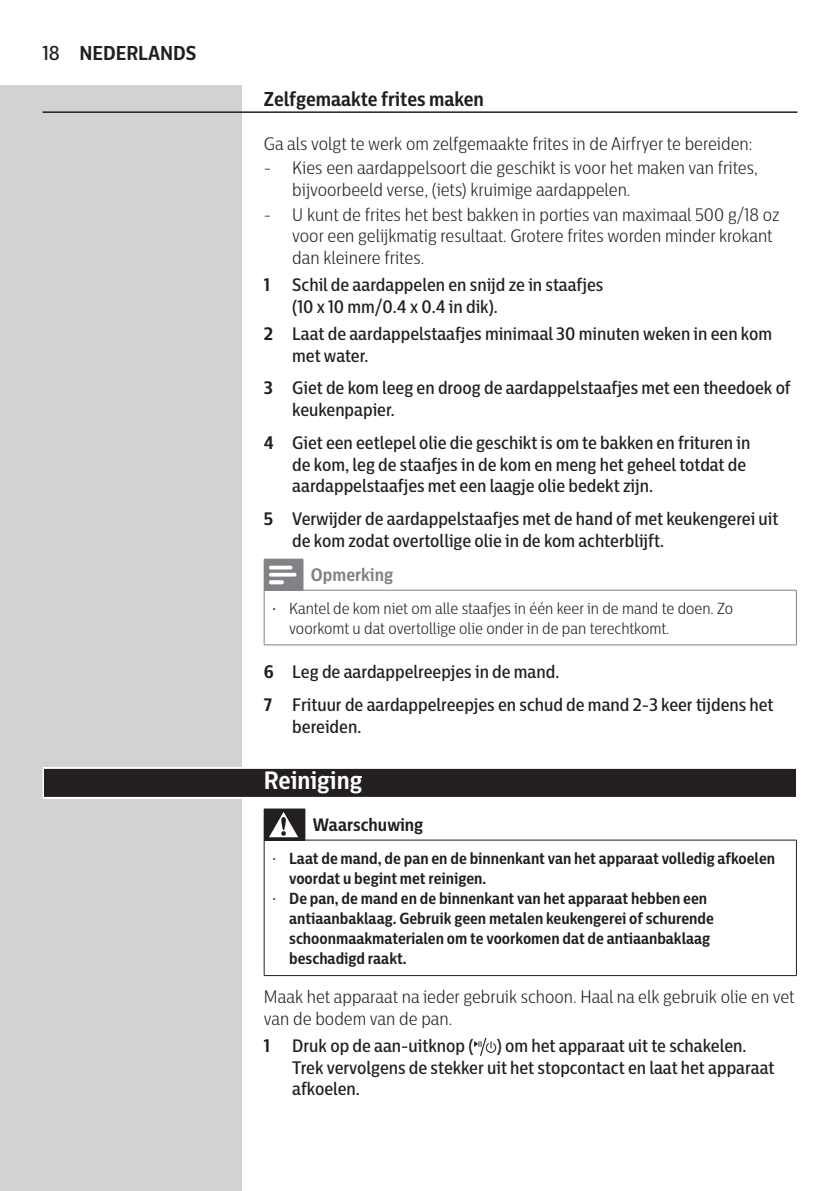
<style>
.page{position:relative;width:840px;height:1191px;background:#fff}
.page>*{position:absolute;margin:0;border:0;box-sizing:border-box;transform-origin:0 0}
.t1{font:700 25px "Centrale Sans Cnd";color:#fff}
.t2{font:700 20px "Centrale Sans Cnd";color:#231f20}
.t3{font:500 18px/21.6px "Centrale Sans Cnd";color:#231f20}
.t4{font:300 18px/21.6px "Centrale Sans Cnd";color:#231f20}
.t5{font:700 18px "Centrale Sans Cnd";color:#231f20}
.t6{font:700 18px "Centrale Sans Cnd";color:#808285}
.t7{font:700 16px/20px "Centrale Sans Cnd";color:#231f20}
.t8{font:300 16px/19.2px "Centrale Sans Cnd";color:#231f20}
.s1{font-weight:500}
.s2{font-weight:700}
.s3{font-size:14.2px}
.s4{font-weight:300;font-size:14.2px}
</style>
<div class="page">
<div style="left:0;top:85px;width:241px;height:1106px;background:#d1d2d4"></div>
<hr style="left:43px;top:111px;width:754px;height:2px;background:#231f20">
<svg style="left:43px;top:767px;width:753px;height:32px"></svg>
<div style="left:44px;top:769px;width:751px;height:28px;background:#231f20"></div>
<div style="left:264px;top:559px;width:39px;height:31px;background:#808285"></div>
<hr style="left:795px;top:590px;width:1px;height:54px;background:#808285">
<hr style="left:264px;top:590px;width:1px;height:54px;background:#808285">
<hr style="left:264px;top:644px;width:39px;height:1px;background:#808285">
<hr style="left:303px;top:644px;width:493px;height:1px;background:#808285">
<hr style="left:302px;top:590px;width:494px;height:1px;background:#808285">
<svg style="left:269px;top:565px;width:27px;height:19px"></svg>
<div style="left:264px;top:809px;width:41px;height:31px;background:#231f20"></div>
<hr style="left:264px;top:808px;width:41px;height:1px;background:#231f20">
<hr style="left:795px;top:840px;width:1px;height:135px;background:#231f20">
<hr style="left:264px;top:840px;width:1px;height:135px;background:#231f20">
<hr style="left:264px;top:975px;width:41px;height:1px;background:#231f20">
<hr style="left:305px;top:975px;width:491px;height:1px;background:#231f20">
<hr style="left:304px;top:839px;width:492px;height:1px;background:#231f20">
<svg style="left:269px;top:812px;width:29px;height:25px"></svg>
<svg style="left:474px;top:1037px;width:22px;height:19px"></svg>
<p class="t2" style="left:43px;top:44px;width:155px"><span class="s1">18</span> NEDERLANDS</p>
<p class="t2" style="left:264px;top:90px;width:221px">Zelfgemaakte frites maken</p>
<p class="t4" style="left:264px;top:134px;width:490px">Ga als volgt te werk om zelfgemaakte frites in de Airfryer te bereiden:</p>
<p class="t4" style="left:292px;top:158px;width:467px;text-indent:-28px">- Kies een aardappelsoort die geschikt is voor het maken van frites, bijvoorbeeld verse, (iets) kruimige aardappelen.</p>
<p class="t4" style="left:292px;top:204px;width:488px;text-indent:-28px">- U kunt de frites het best bakken in porties van maximaal 500 g/18 oz voor een gelijkmatig resultaat. Grotere frites worden minder krokant dan kleinere frites.</p>
<p class="t3" style="left:292px;top:274px;width:312px;text-indent:-28px"><span class="s2">1</span> Schil de aardappelen en snijd ze in staafjes (10 x 10 mm/0.4 x 0.4 in dik).</p>
<p class="t3" style="left:292px;top:323px;width:481px;text-indent:-28px"><span class="s2">2</span> Laat de aardappelstaafjes minimaal 30 minuten weken in een kom met water.</p>
<p class="t3" style="left:292px;top:378px;width:499px;text-indent:-28px"><span class="s2">3</span> Giet de kom leeg en droog de aardappelstaafjes met een theedoek of keukenpapier.</p>
<p class="t3" style="left:292px;top:432px;width:459px;text-indent:-28px"><span class="s2">4</span> Giet een eetlepel olie die geschikt is om te bakken en frituren in de kom, leg de staafjes in de kom en meng het geheel totdat de aardappelstaafjes met een laagje olie bedekt zijn.</p>
<p class="t3" style="left:292px;top:509px;width:487px;text-indent:-28px"><span class="s2">5</span> Verwijder de aardappelstaafjes met de hand of met keukengerei uit de kom zodat overtollige olie in de kom achterblijft.</p>
<p class="t6" style="left:311px;top:567px;width:84px">Opmerking</p>
<p class="t8" style="left:289px;top:599px;width:445px;text-indent:-17px"><span class="s3">•</span> Kantel de kom niet om alle staafjes in één keer in de mand te doen. Zo voorkomt u dat overtollige olie onder in de pan terechtkomt.</p>
<p class="t3" style="left:264px;top:656px;width:511px;line-height:33px"><span class="s2">6</span> Leg de aardappelreepjes in de mand.<br><span class="s2">7</span> Frituur de aardappelreepjes en schud de mand 2-3 keer tijdens het</p>
<p class="t3" style="left:292px;top:716px;width:70px">bereiden.</p>
<h1 class="t1" style="left:264px;top:769px;width:100px">Reiniging</h1>
<p class="t5" style="left:313px;top:817px;width:112px">Waarschuwing</p>
<p class="t7" style="left:289px;top:849px;width:487px;text-indent:-17px"><span class="s4">•</span> Laat de mand, de pan en de binnenkant van het apparaat volledig afkoelen voordat u begint met reinigen.</p>
<p class="t7" style="left:289px;top:889px;width:426px;text-indent:-17px"><span class="s4">•</span> De pan, de mand en de binnenkant van het apparaat hebben een antiaanbaklaag. Gebruik geen metalen keukengerei of schurende schoonmaakmaterialen om te voorkomen dat de antiaanbaklaag beschadigd raakt.</p>
<p class="t4" style="left:264px;top:986px;width:532px">Maak het apparaat na ieder gebruik schoon. Haal na elk gebruik olie en vet van de bodem van de pan.</p>
<p class="t3" style="left:264px;top:1035px;width:211px"><span class="s2">1</span> Druk op de aan-uitknop (</p>
<p class="t3" style="left:292px;top:1035px;width:483px;text-indent:204px">) om het apparaat uit te schakelen.<br>Trek vervolgens de stekker uit het stopcontact en laat het apparaat afkoelen.</p>
</div>
